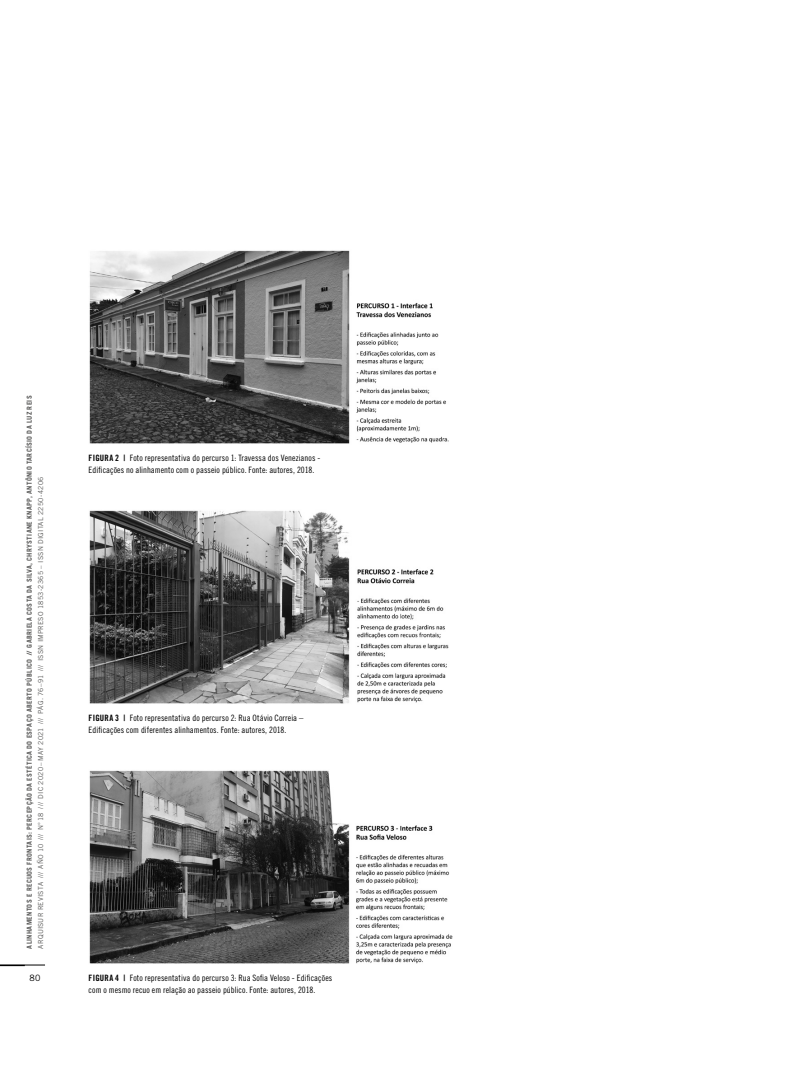
<style>
.page{position:relative;width:798px;height:1081px;background:#fff}
.page>*{position:absolute;margin:0;border:0;box-sizing:border-box;transform-origin:0 0}
.t1{font:8.75px/12.2px "Trade Gothic LT Std Cn 18";letter-spacing:.01em;color:#000}
.t2{font:8.75px "Trade Gothic LT Std";color:#000}
.t3{font:700 6.88px "Trade Gothic LT Std";letter-spacing:.05em;color:#575756}
.t4{font:6.88px "Trade Gothic LT Std";letter-spacing:.03em;color:#575756}
.s1{font-family:"Trade Gothic LT Std Bd Cn 20"}
</style>
<div class="page">
<img style="left:89px;top:250px;width:360px;height:194px">
<img style="left:89px;top:510px;width:360px;height:194px">
<img style="left:89px;top:770px;width:364px;height:194px">
<hr style="left:0;top:965px;width:45px;height:1px;background:#000">
<p class="t3" style="left:25px;top:948px;width:554px;rotate:-90deg">ALINHAMENTOS E RECUOS FRONTAIS: PERCEPÇÃO DA ESTÉTICA DO ESPAÇO ABERTO PÚBLICO // GABRIELA COSTA DA SILVA, CHRYSTIANE KNAPP, ANTÔNIO TARCÍSIO DA LUZ REIS</p>
<p class="t4" style="left:37px;top:948px;width:473px;rotate:-90deg">ARQUISUR REVISTA /// AÑO 10 /// N° 18 /// DIC 2020 – MAY 2021 /// PÁG. 76–91 /// ISSN IMPRESO 1853-2365 – ISSN DIGITAL 2250-4206</p>
<p class="t2" style="left:30px;top:972px;width:12px">80</p>
<p class="t1" style="left:89px;top:452px;width:233px"><span class="s1">FIGURA 2 |</span> Foto representativa do percurso 1: Travessa dos Venezianos -<br>Edificações no alinhamento com o passeio público. Fonte: autores, 2018.</p>
<p class="t1" style="left:89px;top:712px;width:216px"><span class="s1">FIGURA 3 |</span> Foto representativa do percurso 2: Rua Otávio Correia –<br>Edificações com diferentes alinhamentos. Fonte: autores, 2018.</p>
<p class="t1" style="left:89px;top:972px;width:245px"><span class="s1">FIGURA 4 |</span> Foto representativa do percurso 3: Rua Sofia Veloso - Edificações com o mesmo recuo em relação ao passeio público. Fonte: autores, 2018.</p>
</div>
